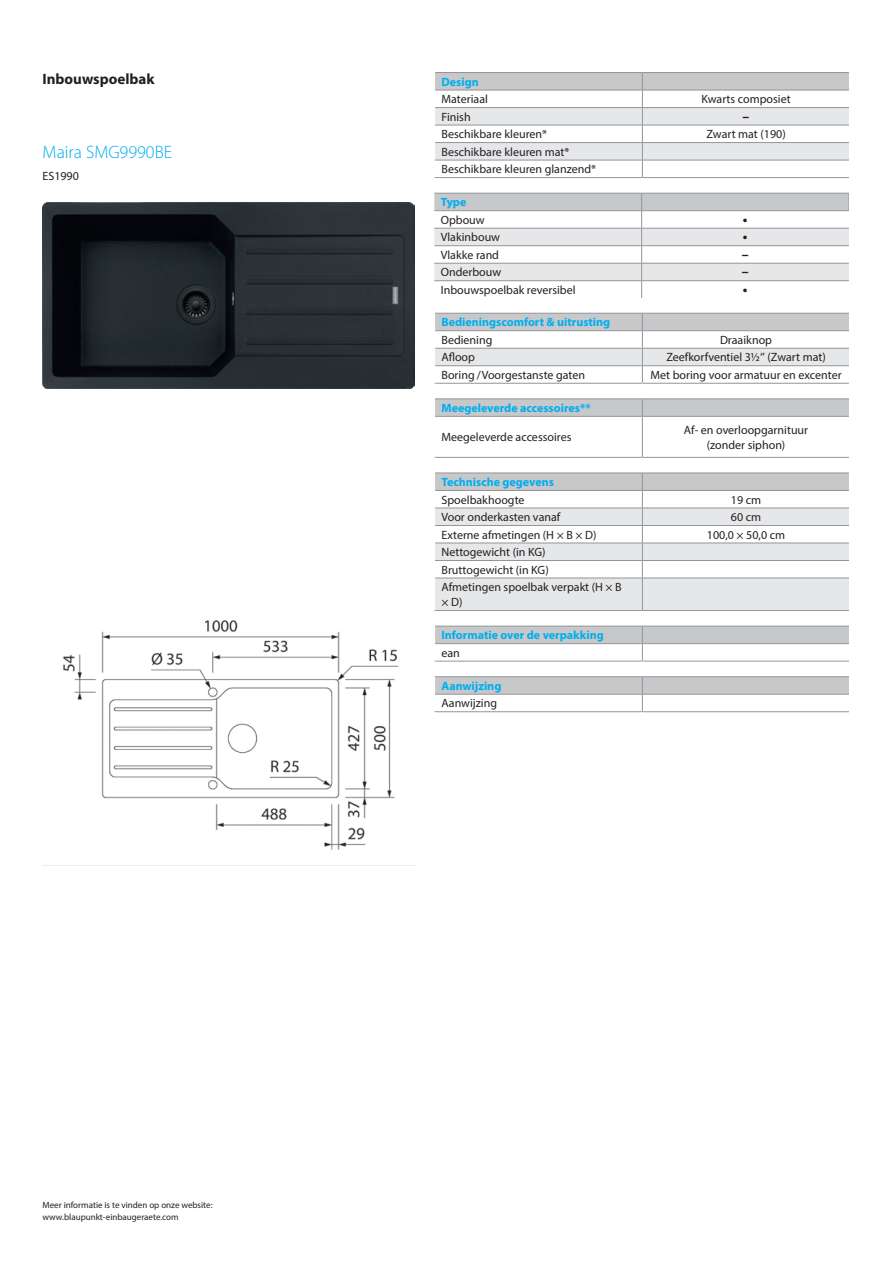
<style>
.page{position:relative;width:893px;height:1263px;background:#fff}
.page>*{position:absolute;margin:0;border:0;box-sizing:border-box;transform-origin:0 0}
.Merkmalsfolge-Modell{font:300 18px "Myriad Pro";color:#00aeef}
.Merkmalsfolge-Produu{font:700 15px "Myriad Pro";color:#231f20}
.Metadata-Wert{font:700 13.8px "Myriad Pro";color:#231f20}
.Metadata{font:12px/15px "Myriad Pro";color:#231f20}
.Metadata-Wert-2{font:12px/15px "Myriad Pro";color:#231f20;text-align:center}
.Kopf{font:700 12px "Myriad Pro";color:#00aeef}
.Merkmalsfolge-Nummer{font:12px "Myriad Pro";color:#231f20}
.Absatz_erster{font:9px "Myriad Pro";color:#231f20}
.Absatz_letzter{font:9px "Myriad Pro";color:#231f20}
.s1{font-family:"Calibri"}
</style>
<div class="page">
<img style="left:43px;top:620px;width:372px;height:246px">
<img style="left:43px;top:203px;width:372px;height:186px">
<hr style="left:435px;top:72px;width:207px;height:1px;background:#939598">
<hr style="left:642px;top:72px;width:208px;height:1px;background:#939598">
<svg style="left:434px;top:73px;width:415px;height:105px"></svg>
<svg style="left:434px;top:193px;width:415px;height:105px"></svg>
<svg style="left:434px;top:313px;width:415px;height:71px"></svg>
<hr style="left:642px;top:330px;width:208px;height:1px;background:#939598">
<hr style="left:435px;top:398px;width:207px;height:1px;background:#939598">
<hr style="left:642px;top:398px;width:208px;height:1px;background:#939598">
<svg style="left:434px;top:399px;width:415px;height:59px"></svg>
<hr style="left:642px;top:416px;width:208px;height:1px;background:#939598">
<svg style="left:434px;top:473px;width:415px;height:138px"></svg>
<hr style="left:642px;top:490px;width:208px;height:1px;background:#939598">
<svg style="left:434px;top:626px;width:415px;height:36px"></svg>
<hr style="left:642px;top:643px;width:208px;height:1px;background:#939598">
<hr style="left:435px;top:676px;width:207px;height:1px;background:#939598">
<hr style="left:642px;top:676px;width:208px;height:1px;background:#939598">
<svg style="left:434px;top:677px;width:415px;height:36px"></svg>
<hr style="left:849px;top:72px;width:3px;height:1130px;background:#fff">
<p class="Merkmalsfolge-Produu" style="left:43px;top:69px;width:113px">Inbouwspoelbak</p>
<p class="Merkmalsfolge-Modell" style="left:43px;top:141px;width:131px">Maira SMG9990BE</p>
<p class="Merkmalsfolge-Nummer" style="left:43px;top:169px;width:38px">ES1990</p>
<p class="Absatz_erster" style="left:43px;top:1200px;width:172px">Meer informatie is te vinden op onze website:</p>
<p class="Absatz_letzter" style="left:43px;top:1212px;width:138px">www.blaupunkt-einbaugeraete.com</p>
<p class="Kopf" style="left:441px;top:74px;width:39px">Design</p>
<p class="Metadata" style="left:441px;top:92px;width:48px">Materiaal</p>
<p class="Metadata-Wert-2" style="left:701px;top:92px;width:91px">Kwarts composiet</p>
<p class="Metadata" style="left:441px;top:109px;width:31px">Finish</p>
<p class="Metadata-Wert" style="left:743px;top:107px;width:8px">–</p>
<p class="Metadata" style="left:441px;top:127px;width:107px">Beschikbare kleuren*</p>
<p class="Metadata-Wert-2" style="left:706px;top:127px;width:81px">Zwart mat (190)</p>
<p class="Metadata" style="left:441px;top:144px;width:129px">Beschikbare kleuren mat*</p>
<p class="Metadata" style="left:441px;top:162px;width:156px">Beschikbare kleuren glanzend*</p>
<p class="Kopf" style="left:441px;top:195px;width:27px">Type</p>
<p class="Metadata" style="left:441px;top:212px;width:45px">Opbouw</p>
<p class="Metadata-Wert" style="left:743px;top:210px;width:6px">•</p>
<p class="Metadata" style="left:441px;top:230px;width:61px">Vlakinbouw</p>
<p class="Metadata-Wert" style="left:743px;top:228px;width:6px">•</p>
<p class="Metadata" style="left:441px;top:247px;width:60px">Vlakke rand</p>
<p class="Metadata-Wert" style="left:742px;top:245px;width:8px">–</p>
<p class="Metadata" style="left:441px;top:265px;width:62px">Onderbouw</p>
<p class="Metadata-Wert" style="left:742px;top:263px;width:8px">–</p>
<p class="Metadata" style="left:441px;top:282px;width:136px">Inbouwspoelbak reversibel</p>
<p class="Metadata-Wert" style="left:743px;top:280px;width:6px">•</p>
<p class="Kopf" style="left:441px;top:315px;width:170px">Bedieningscomfort &amp; uitrusting</p>
<p class="Metadata" style="left:441px;top:332px;width:52px">Bediening</p>
<p class="Metadata-Wert-2" style="left:720px;top:332px;width:54px">Draaiknop</p>
<p class="Metadata" style="left:441px;top:350px;width:35px">Afloop</p>
<p class="Metadata-Wert-2" style="left:666px;top:350px;width:161px">Zeefkorfventiel 3½<span class="s1">″</span> (Zwart mat)</p>
<p class="Metadata" style="left:441px;top:367px;width:145px">Boring / Voorgestanste gaten</p>
<p class="Metadata-Wert-2" style="left:650px;top:367px;width:193px">Met boring voor armatuur en excenter</p>
<p class="Kopf" style="left:441px;top:400px;width:151px">Meegeleverde accessoires**</p>
<p class="Metadata" style="left:441px;top:430px;width:131px">Meegeleverde accessoires</p>
<p class="Metadata-Wert-2" style="left:684px;top:422px;width:126px">Af- en overloopgarnituur (zonder siphon)</p>
<p class="Kopf" style="left:441px;top:474px;width:114px">Technische gegevens</p>
<p class="Metadata" style="left:441px;top:492px;width:85px">Spoelbakhoogte</p>
<p class="Metadata-Wert-2" style="left:731px;top:492px;width:32px">19 cm</p>
<p class="Metadata" style="left:441px;top:509px;width:120px">Voor onderkasten vanaf</p>
<p class="Metadata-Wert-2" style="left:731px;top:509px;width:32px">60 cm</p>
<p class="Metadata" style="left:441px;top:527px;width:156px">Externe afmetingen (H × B × D)</p>
<p class="Metadata-Wert-2" style="left:707px;top:527px;width:80px">100,0 × 50,0 cm</p>
<p class="Metadata" style="left:441px;top:544px;width:106px">Nettogewicht (in KG)</p>
<p class="Metadata" style="left:441px;top:562px;width:109px">Bruttogewicht (in KG)</p>
<p class="Metadata" style="left:441px;top:579px;width:182px">Afmetingen spoelbak verpakt (H × B × D)</p>
<p class="Kopf" style="left:441px;top:627px;width:164px">Informatie over de verpakking</p>
<p class="Metadata" style="left:441px;top:645px;width:20px">ean</p>
<p class="Kopf" style="left:441px;top:678px;width:61px">Aanwijzing</p>
<p class="Metadata" style="left:441px;top:696px;width:57px">Aanwijzing</p>
</div>
